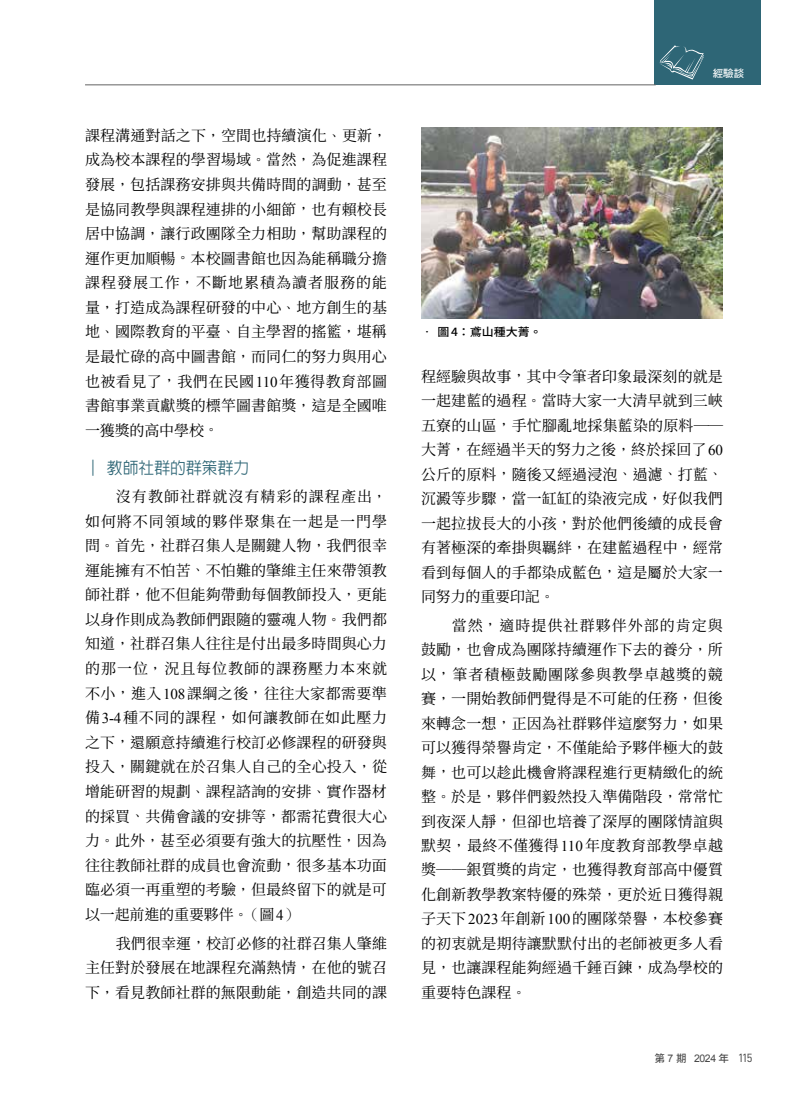
<style>
.page{position:relative;width:808px;height:1106px;background:#fff}
.page>*{position:absolute;margin:0;border:0;box-sizing:border-box;transform-origin:0 0}
.t1{font:500 16.5px "AR Hei B5";color:#2e6676;scale:.96 1}
.t2{font:15px/24.6px "Noto Serif CJ Ktc";letter-spacing:.005em;color:#000;text-align:justify}
.t3{font:500 11.25px "Noto Sans CJ Kjp";color:#000;scale:1.06 1}
.t4{font:10.5px "Arial";color:#484848}
.t5{font:10.5px "DF Hei Std W7";color:#fff}
.s1{font-family:"DF Ming Std W3"}
.s2{font-family:"Times New Roman"}
.s3{font-family:"DF Hei Std W7"}
.s4{font-family:"D DIN";font-size:12px}
</style>
<div class="page">
<img style="left:421px;top:128px;width:302px;height:190px">
<div style="left:654px;top:0;width:107px;height:85px;background:#2e6676"></div>
<hr style="left:85px;top:85px;width:571px;height:1px;background:#636363">
<svg style="left:659px;top:45px;width:45px;height:35px"></svg>
<p class="t2" style="left:85px;top:123px;width:303px">課程溝通對話之下<span class="s1">，</span>空間也持續演化<span class="s1">、</span>更新<span class="s1">，</span>成為校本課程的學習場域<span class="s1">。</span>當然<span class="s1">，</span>為促進課程發展<span class="s1">，</span>包括課務安排與共備時間的調動<span class="s1">，</span>甚至是協同教學與課程連排的小細節<span class="s1">，</span>也有賴校長居中協調<span class="s1">，</span>讓行政團隊全力相助<span class="s1">，</span>幫助課程的運作更加順暢<span class="s1">。</span>本校圖書館也因為能稱職分擔課程發展工作<span class="s1">，</span>不斷地累積為讀者服務的能量<span class="s1">，</span>打造成為課程研發的中心<span class="s1">、</span>地方創生的基地<span class="s1">、</span>國際教育的平臺<span class="s1">、</span>自主學習的搖籃<span class="s1">，</span>堪稱是最忙碌的高中圖書館<span class="s1">，</span>而同仁的努力與用心也被看見了<span class="s1">，</span>我們在民國<span class="s2">110</span>年獲得教育部圖書館事業貢獻獎的標竿圖書館獎<span class="s1">，</span>這是全國唯一獲獎的高中學校<span class="s1">。</span></p>
<p class="t1" style="left:85px;top:460px;width:173px">∣ 教師社群的群策群力</p>
<p class="t2" style="left:85px;top:484px;width:303px;text-indent:31px">沒有教師社群就沒有精彩的課程產出<span class="s1">，</span>如何將不同領域的夥伴聚集在一起是一門學問<span class="s1">。</span>首先<span class="s1">，</span>社群召集人是關鍵人物<span class="s1">，</span>我們很幸運能擁有不怕苦<span class="s1">、</span>不怕難的肇維主任來帶領教師社群<span class="s1">，</span>他不但能夠帶動每個教師投入<span class="s1">，</span>更能以身作則成為教師們跟隨的靈魂人物<span class="s1">。</span>我們都知道<span class="s1">，</span>社群召集人往往是付出最多時間與心力的那一位<span class="s1">，</span>況且每位教師的課務壓力本來就不小<span class="s1">，</span>進入<span class="s2">108</span>課綱之後<span class="s1">，</span>往往大家都需要準備<span class="s2">3-4</span>種不同的課程<span class="s1">，</span>如何讓教師在如此壓力之下<span class="s1">，</span>還願意持續進行校訂必修課程的研發與投入<span class="s1">，</span>關鍵就在於召集人自己的全心投入<span class="s1">，</span>從增能研習的規劃<span class="s1">、</span>課程諮詢的安排<span class="s1">、</span>實作器材的採買<span class="s1">、</span>共備會議的安排等<span class="s1">，</span>都需花費很大心力<span class="s1">。</span>此外<span class="s1">，</span>甚至必須要有強大的抗壓性<span class="s1">，</span>因為往往教師社群的成員也會流動<span class="s1">，</span>很多基本功面臨必須一再重塑的考驗<span class="s1">，</span>但最終留下的就是可以一起前進的重要夥伴<span class="s1">。（</span>圖<span class="s2">4</span><span class="s1">）</span></p>
<p class="t2" style="left:85px;top:931px;width:303px;text-indent:31px">我們很幸運<span class="s1">，</span>校訂必修的社群召集人肇維主任對於發展在地課程充滿熱情<span class="s1">，</span>在他的號召下<span class="s1">，</span>看見教師社群的無限動能<span class="s1">，</span>創造共同的課</p>
<p class="t3" style="left:421px;top:326px;width:115px">• 圖 4：鳶山種大菁。</p>
<p class="t5" style="left:713px;top:67px;width:33px">經驗談</p>
<p class="t2" style="left:421px;top:364px;width:303px">程經驗與故事<span class="s1">，</span>其中令筆者印象最深刻的就是一起建藍的過程<span class="s1">。</span>當時大家一大清早就到三峽五寮的山區<span class="s1">，</span>手忙腳亂地採集藍染的原料──大菁<span class="s1">，</span>在經過半天的努力之後<span class="s1">，</span>終於採回了<span class="s2">60</span>公斤的原料<span class="s1">，</span>隨後又經過浸泡<span class="s1">、</span>過濾<span class="s1">、</span>打藍<span class="s1">、</span>沉澱等步驟<span class="s1">，</span>當一缸缸的染液完成<span class="s1">，</span>好似我們一起拉拔長大的小孩<span class="s1">，</span>對於他們後續的成長會有著極深的牽掛與羈絆<span class="s1">，</span>在建藍過程中<span class="s1">，</span>經常看到每個人的手都染成藍色<span class="s1">，</span>這是屬於大家一同努力的重要印記<span class="s1">。</span></p>
<p class="t2" style="left:421px;top:613px;width:304px;text-indent:31px">當然<span class="s1">，</span>適時提供社群夥伴外部的肯定與鼓勵<span class="s1">，</span>也會成為團隊持續運作下去的養分<span class="s1">，</span>所以<span class="s1">，</span>筆者積極鼓勵團隊參與教學卓越獎的競賽<span class="s1">，</span>一開始教師們覺得是不可能的任務<span class="s1">，</span>但後來轉念一想<span class="s1">，</span>正因為社群夥伴這麼努力<span class="s1">，</span>如果可以獲得榮譽肯定<span class="s1">，</span>不僅能給予夥伴極大的鼓舞<span class="s1">，</span>也可以趁此機會將課程進行更精緻化的統整<span class="s1">。</span>於是<span class="s1">，</span>夥伴們毅然投入準備階段<span class="s1">，</span>常常忙到夜深人靜<span class="s1">，</span>但卻也培養了深厚的團隊情誼與默契<span class="s1">，</span>最終不僅獲得<span class="s2">110</span>年度教育部教學卓越獎──銀質獎的肯定<span class="s1">，</span>也獲得教育部高中優質化創新教學教案特優的殊榮<span class="s1">，</span>更於近日獲得親子天下<span class="s2">2023</span>年創新<span class="s2">100</span>的團隊榮譽<span class="s1">，</span>本校參賽的初衷就是期待讓默默付出的老師被更多人看見<span class="s1">，</span>也讓課程能夠經過千錘百鍊<span class="s1">，</span>成為學校的重要特色課程<span class="s1">。</span></p>
<p class="t4" style="left:654px;top:1051px;width:100px"><span class="s3">第</span> 7 <span class="s3">期</span> 2024<span class="s3">年</span> <span class="s4">115</span></p>
</div>
